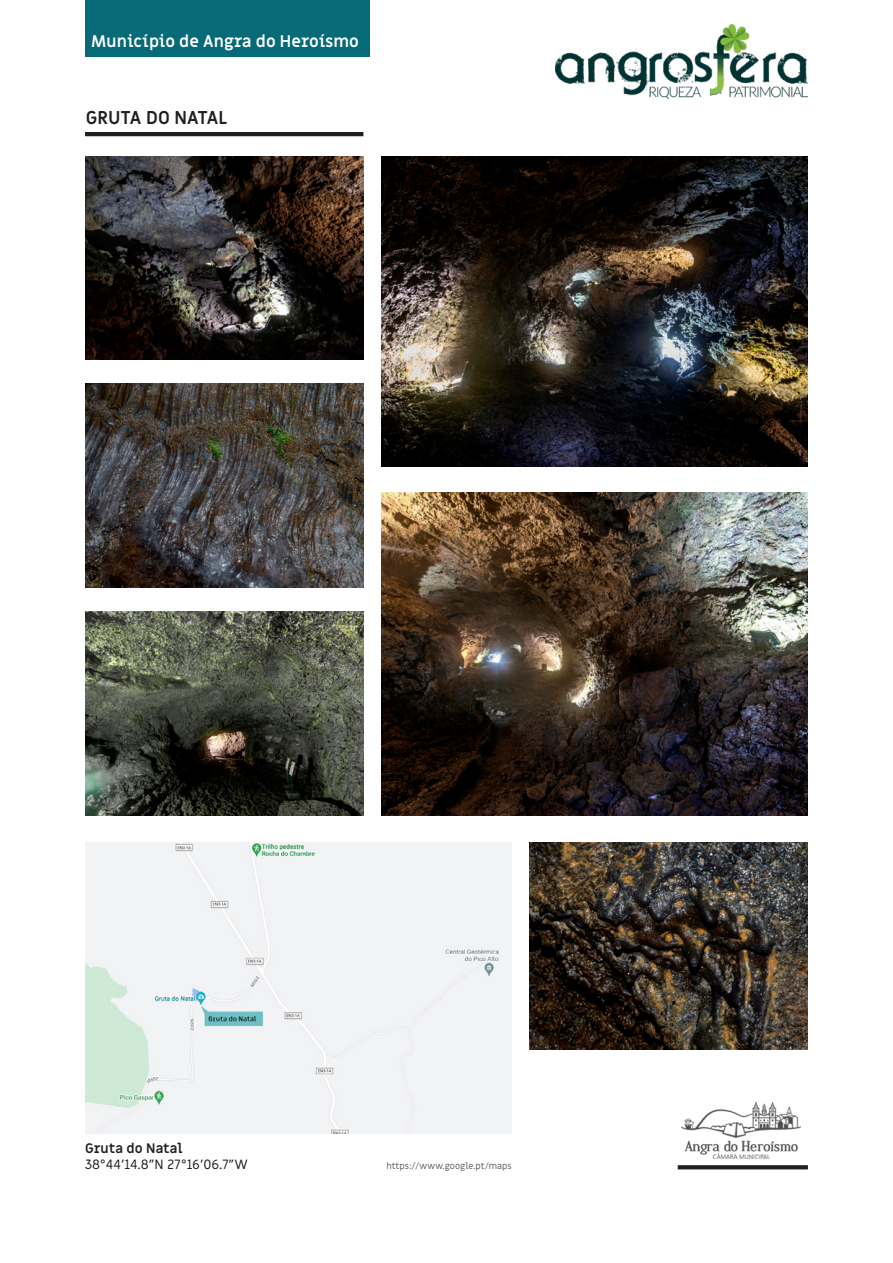
<style>
.page{position:relative;width:893px;height:1263px;background:#fff}
.page>*{position:absolute;margin:0;border:0;box-sizing:border-box;transform-origin:0 0}
.tit-peq{font:700 18.15px "Miriam Libre";color:#231f20}
.t1{font:700 16.5px "Miriam Libre";color:#fff}
.legenda{font:13.5px "Miriam Libre";color:#231f20}
.legenda_bold{font:700 13.5px "Miriam Libre";color:#231f20}
.legenda-2{font:9px "Miriam Libre";color:#57585a}
</style>
<div class="page">
<img style="left:556px;top:24px;width:252px;height:74px">
<div style="left:85px;top:0;width:284px;height:57px;background:#076a77"></div>
<img style="left:682px;top:1103px;width:119px;height:56px">
<svg style="left:678px;top:1165px;width:130px;height:4px"></svg>
<hr style="left:85px;top:132px;width:278px;height:4px;background:#231f20">
<img style="left:86px;top:842px;width:426px;height:292px">
<img style="left:86px;top:156px;width:277px;height:204px">
<img style="left:86px;top:384px;width:277px;height:204px">
<img style="left:86px;top:612px;width:277px;height:204px">
<img style="left:381px;top:156px;width:427px;height:310px">
<img style="left:381px;top:492px;width:427px;height:324px">
<img style="left:530px;top:842px;width:278px;height:208px">
<p class="t1" style="left:91px;top:31px;width:269px">Município de Angra do Heroísmo</p>
<p class="tit-peq" style="left:86px;top:107px;width:143px">GRUTA DO NATAL</p>
<p class="legenda_bold" style="left:85px;top:1140px;width:99px">Gruta do Natal</p>
<p class="legenda" style="left:85px;top:1156px;width:164px">38°44’14.8”N 27°16’06.7”W</p>
<p class="legenda-2" style="left:386px;top:1161px;width:127px">https://www.google.pt/maps</p>
</div>
